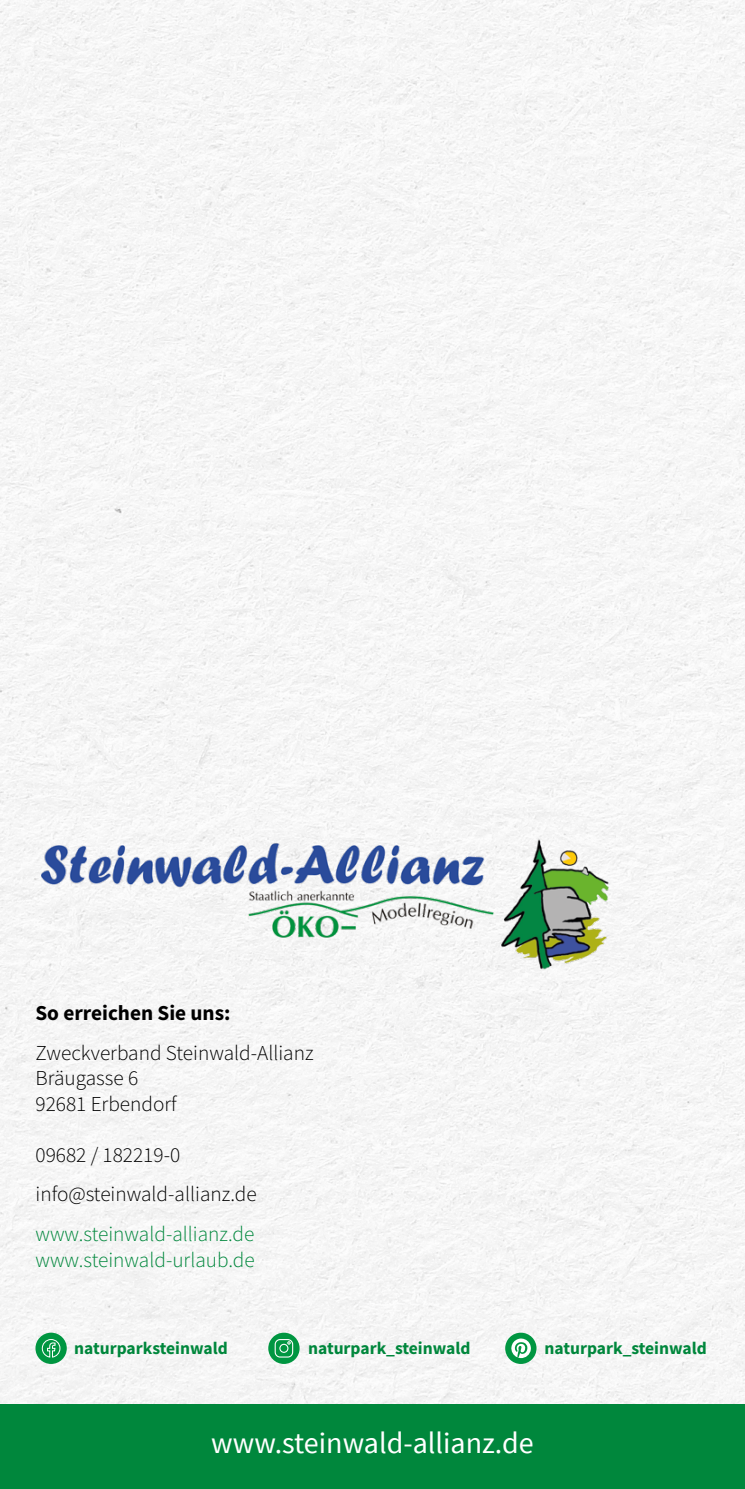
<style>
.page{position:relative;width:745px;height:1489px;background:#fff}
.page>*{position:absolute;margin:0;border:0;box-sizing:border-box;transform-origin:0 0}
.t1{font:30px "Source Sans Pro";color:#fff}
.t2{font:300 21.25px/25.5px "Source Sans Pro";color:#000}
.t3{font:300 21.25px/25.5px "Source Sans Pro";color:#00873c}
.t4{font:700 21.25px "Source Sans Pro";color:#000}
.t5{font:700 17.5px "Source Sans Pro";color:#00873c}
</style>
<div class="page">
<div style="left:0;top:0;width:744px;height:1404px;background:#f6f6f6"></div>
<div style="left:0;top:1404px;width:744px;height:84px;background:#00873c"></div>
<img style="left:41px;top:835px;width:572px;height:140px">
<div style="left:35px;top:1332px;width:32px;height:31px;background:#009641;border-radius:50%"></div>
<svg style="left:42px;top:1339px;width:19px;height:18px"></svg>
<div style="left:268px;top:1332px;width:31px;height:31px;background:#009641;border-radius:50%"></div>
<svg style="left:274px;top:1339px;width:19px;height:18px"></svg>
<div style="left:505px;top:1332px;width:31px;height:31px;background:#009641;border-radius:50%"></div>
<svg style="left:511px;top:1338px;width:19px;height:20px"></svg>
<p class="t4" style="left:35px;top:998px;width:196px">So erreichen Sie uns:</p>
<p class="t2" style="left:35px;top:1039px;width:279px">Zweckverband Steinwald-Allianz<br>Bräugasse 6<br>92681 Erbendorf</p>
<p class="t2" style="left:35px;top:1134px;width:222px;line-height:39.8px">09682 / 182219-0 info@steinwald-allianz.de</p>
<p class="t3" style="left:35px;top:1221px;width:220px">www.steinwald-allianz.de www.steinwald-urlaub.de</p>
<p class="t5" style="left:74px;top:1336px;width:155px">naturparksteinwald</p>
<p class="t5" style="left:308px;top:1336px;width:164px">naturpark_steinwald</p>
<p class="t5" style="left:544px;top:1336px;width:164px">naturpark_steinwald</p>
<h1 class="t1" style="left:211px;top:1424px;width:323px">www.steinwald-allianz.de</h1>
</div>
